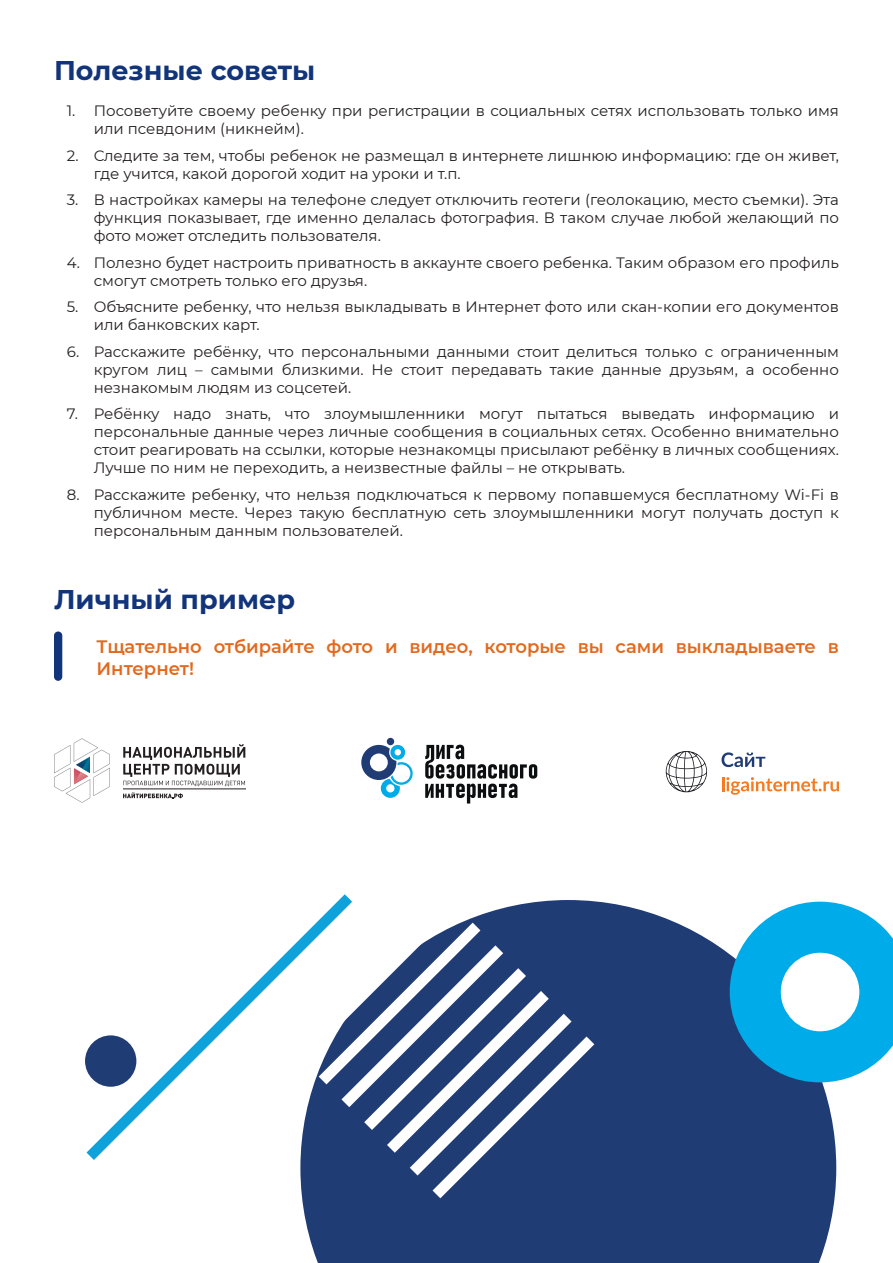
<style>
.page{position:relative;width:893px;height:1263px;background:#fff}
.page>*{position:absolute;margin:0;border:0;box-sizing:border-box;transform-origin:0 0}
.t1{font:700 27px "Montserrat";color:#11347a}
.t2{font:600 18px/21.6px "Montserrat";color:#e2691e}
.t3{font:15px/18px "Montserrat";color:#231f20}
</style>
<div class="page">
<div style="left:54px;top:631px;width:8px;height:50px;background:#11347a;border-radius:4px"></div>
<svg style="left:54px;top:738px;width:56px;height:65px"></svg>
<svg style="left:123px;top:744px;width:122px;height:42px"></svg>
<svg style="left:123px;top:792px;width:60px;height:6px"></svg>
<hr style="left:123px;top:789px;width:123px;height:1px;background:#231f20">
<svg style="left:425px;top:745px;width:112px;height:58px"></svg>
<svg style="left:361px;top:745px;width:52px;height:53px"></svg>
<div style="left:387px;top:738px;width:7px;height:7px;background:#203c74;border-radius:50%"></div>
<svg style="left:721px;top:752px;width:44px;height:15px"></svg>
<svg style="left:666px;top:751px;width:41px;height:41px"></svg>
<svg style="left:722px;top:777px;width:117px;height:18px"></svg>
<div style="left:302px;top:901px;width:534px;height:362px;background:#203c74"></div>
<svg style="left:86px;top:966px;width:187px;height:194px"></svg>
<svg style="left:273px;top:894px;width:321px;height:304px"></svg>
<svg style="left:730px;top:902px;width:163px;height:180px"></svg>
<h1 class="t1" style="left:54px;top:51px;width:263px">Полезные советы</h1>
<p class="t3" style="left:94px;top:101px;width:747px;text-indent:-27px">1. Посоветуйте своему ребенку при регистрации в социальных сетях использовать только имя или псевдоним (никнейм).</p>
<p class="t3" style="left:94px;top:146px;width:747px;text-indent:-27px">2. Следите за тем, чтобы ребенок не размещал в интернете лишнюю информацию: где он живет, где учится, какой дорогой ходит на уроки и т.п.</p>
<p class="t3" style="left:94px;top:190px;width:747px;text-align:justify;text-indent:-27px">3. В настройках камеры на телефоне следует отключить геотеги (геолокацию, место съемки). Эта функция показывает, где именно делалась фотография. В таком случае любой желающий по фото может отследить пользователя.</p>
<p class="t3" style="left:94px;top:253px;width:747px;text-indent:-27px">4. Полезно будет настроить приватность в аккаунте своего ребенка. Таким образом его профиль смогут смотреть только его друзья.</p>
<p class="t3" style="left:94px;top:297px;width:747px;text-indent:-27px">5. Объясните ребенку, что нельзя выкладывать в Интернет фото или скан-копии его документов или банковских карт.</p>
<p class="t3" style="left:94px;top:342px;width:747px;text-align:justify;text-indent:-27px">6. Расскажите ребёнку, что персональными данными стоит делиться только с ограниченным кругом лиц – самыми близкими. Не стоит передавать такие данные друзьям, а особенно незнакомым людям из соцсетей.</p>
<p class="t3" style="left:94px;top:404px;width:747px;text-align:justify;text-indent:-27px">7. Ребёнку надо знать, что злоумышленники могут пытаться выведать информацию и персональные данные через личные сообщения в социальных сетях. Особенно внимательно стоит реагировать на ссылки, которые незнакомцы присылают ребёнку в личных сообщениях.<br>Лучше по ним не переходить, а неизвестные файлы – не открывать.</p>
<p class="t3" style="left:94px;top:485px;width:747px;text-align:justify;text-indent:-27px">8. Расскажите ребенку, что нельзя подключаться к первому попавшемуся бесплатному Wi-Fi в публичном месте. Через такую бесплатную сеть злоумышленники могут получать доступ к персональным данным пользователей.</p>
<h1 class="t1" style="left:54px;top:580px;width:243px">Личный пример</h1>
<p class="t2" style="left:97px;top:635px;width:744px">Тщательно отбирайте фото и видео, которые вы сами выкладываете в<br>Интернет!</p>
</div>
